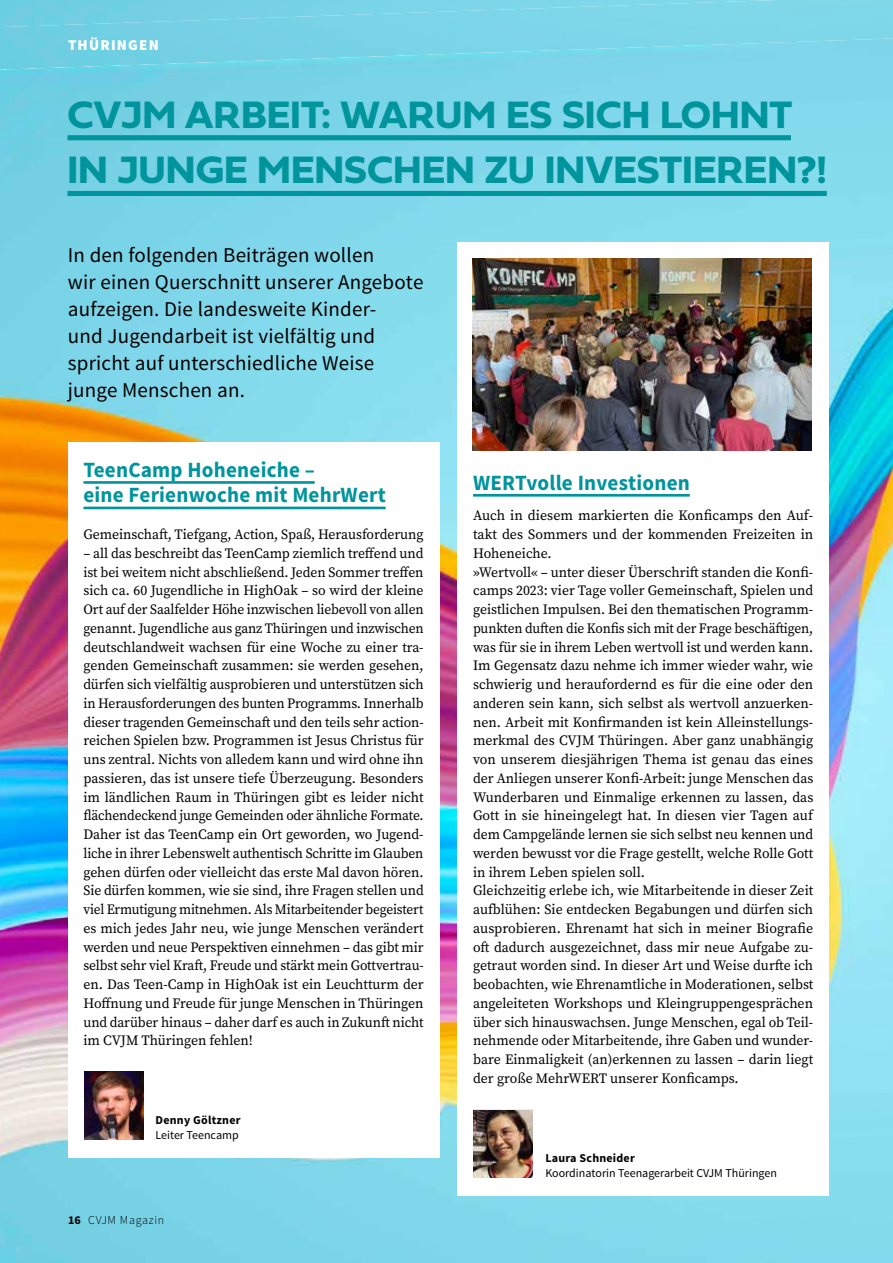
<style>
.page{position:relative;width:893px;height:1263px;background:#fff}
.page>*{position:absolute;margin:0;border:0;box-sizing:border-box;transform-origin:0 0}
.t1{font:39.75px/55.8px "Fieldwork Geo Bold";color:#00949c}
.t2{font:700 21.75px/25.5px "Source Sans Pro";letter-spacing:.01em;color:#00949c}
.t3{font:21px/27px "Source Sans Pro";letter-spacing:.01em;color:#000}
.t4{font:900 15px "Source Sans Pro";letter-spacing:.08em;color:#fff}
.t5{font:14.25px/18.8px "Source Serif Pro";color:#000;text-align:justify}
.t6{font:12px "Source Sans Pro";color:#000}
.t7{font:700 12px "Source Sans Pro";letter-spacing:.02em;color:#000}
.t8{font:300 12px "Source Sans Pro";letter-spacing:.06em;color:#000}
.s1{font-weight:700}
</style>
<div class="page">
<img style="left:0;top:70px;width:893px;height:1193px">
<img style="left:0;top:0;width:893px;height:70px">
<img style="left:0;top:0;width:777px;height:27px">
<div style="left:457px;top:242px;width:371px;height:953px;background:#fff"></div>
<div style="left:68px;top:135px;width:723px;height:5px;background:#00949c"></div>
<div style="left:68px;top:191px;width:759px;height:5px;background:#00949c"></div>
<img style="left:473px;top:1110px;width:60px;height:67px">
<div style="left:68px;top:443px;width:371px;height:715px;background:#fff"></div>
<hr style="left:83px;top:481px;width:232px;height:3px;background:#00949c">
<hr style="left:83px;top:507px;width:303px;height:2px;background:#00949c">
<hr style="left:473px;top:494px;width:217px;height:3px;background:#00949c">
<img style="left:472px;top:258px;width:340px;height:192px">
<img style="left:85px;top:1072px;width:59px;height:67px">
<p class="t4" style="left:68px;top:34px;width:92px">THÜRINGEN</p>
<h1 class="t1" style="left:68px;top:85px;width:761px">CVJM ARBEIT: WARUM ES SICH LOHNT<br>IN JUNGE MENSCHEN ZU INVESTIEREN?!</h1>
<h3 class="t3" style="left:68px;top:242px;width:357px">In den folgenden Beiträgen wollen<br>wir einen Querschnitt unserer Angebote aufzeigen. Die landesweite Kinder-<br>und Jugendarbeit ist vielfältig und spricht auf unterschiedliche Weise junge Menschen an.</h3>
<h2 class="t2" style="left:83px;top:458px;width:304px">TeenCamp Hoheneiche –<br>eine Ferienwoche mit MehrWert</h2>
<p class="t5" style="left:83px;top:525px;width:342px">Gemeinschaft, Tiefgang, Action, Spaß, Herausforderung</p>
<p class="t5" style="left:83px;top:544px;width:342px">– all das beschreibt das TeenCamp ziemlich treffend und ist bei weitem nicht abschließend. Jeden Sommer treffen sich ca. 60 Jugendliche in HighOak – so wird der kleine Ort auf der Saalfelder Höhe inzwischen liebevoll von allen genannt. Jugendliche aus ganz Thüringen und inzwischen deutschlandweit wachsen für eine Woche zu einer tra&shy;genden Gemeinschaft zusammen: sie werden gesehen, dürfen sich vielfältig ausprobieren und unterstützen sich in Herausforderungen des bunten Programms. Innerhalb dieser tragenden Gemeinschaft und den teils sehr action&shy;reichen Spielen bzw. Programmen ist Jesus Christus für uns zentral. Nichts von alledem kann und wird ohne ihn passieren, das ist unsere tiefe Überzeugung. Besonders im ländlichen Raum in Thüringen gibt es leider nicht flächendeckend junge Gemeinden oder ähnliche Formate.<br>Daher ist das TeenCamp ein Ort geworden, wo Jugend&shy;liche in ihrer Lebenswelt authentisch Schritte im Glauben gehen dürfen oder vielleicht das erste Mal davon hören.<br>Sie dürfen kommen, wie sie sind, ihre Fragen stellen und viel Ermutigung mitnehmen. Als Mitarbeitender begeistert es mich jedes Jahr neu, wie junge Menschen verändert werden und neue Perspektiven einnehmen – das gibt mir selbst sehr viel Kraft, Freude und stärkt mein Gottvertrau&shy;en. Das Teen-Camp in HighOak ist ein Leuchtturm der Hoffnung und Freude für junge Menschen in Thüringen und darüber hinaus – daher darf es auch in Zukunft nicht im CVJM Thüringen fehlen!</p>
<p class="t7" style="left:155px;top:1112px;width:87px">Denny Göltzner</p>
<p class="t6" style="left:155px;top:1128px;width:85px">Leiter Teencamp</p>
<p class="t8" style="left:68px;top:1213px;width:98px"><span class="s1">16</span> CVJM Magazin</p>
<h2 class="t2" style="left:473px;top:471px;width:218px">WERTvolle Investionen</h2>
<p class="t5" style="left:473px;top:506px;width:342px;text-align:left">Auch in diesem markierten die Konficamps den Auf&shy;takt des Sommers und der kommenden Freizeiten in Hoheneiche.<br>»Wertvoll« – unter dieser Überschrift standen die Konfi&shy;camps 2023: vier Tage voller Gemeinschaft, Spielen und geistlichen Impulsen. Bei den thematischen Programm&shy;punkten duften die Konfis sich mit der Frage beschäftigen, was für sie in ihrem Leben wertvoll ist und werden kann.<br>Im Gegensatz dazu nehme ich immer wieder wahr, wie schwierig und heraufordernd es für die eine oder den anderen sein kann, sich selbst als wertvoll anzuerken&shy;nen. Arbeit mit Konfirmanden ist kein Alleinstellungs&shy;merkmal des CVJM Thüringen. Aber ganz unabhängig von unserem diesjährigen Thema ist genau das eines der Anliegen unserer Konfi-Arbeit: junge Menschen das Wunderbaren und Einmalige erkennen zu lassen, das Gott in sie hineingelegt hat. In diesen vier Tagen auf dem Campgelände lernen sie sich selbst neu kennen und werden bewusst vor die Frage gestellt, welche Rolle Gott in ihrem Leben spielen soll.<br>Gleichzeitig erlebe ich, wie Mitarbeitende in dieser Zeit aufblühen: Sie entdecken Begabungen und dürfen sich ausprobieren. Ehrenamt hat sich in meiner Biografie oft dadurch ausgezeichnet, dass mir neue Aufgabe zu&shy;getraut worden sind. In dieser Art und Weise durfte ich beobachten, wie Ehrenamtliche in Moderationen, selbst angeleiteten Workshops und Kleingruppengesprächen über sich hinauswachsen. Junge Menschen, egal ob Teil&shy;nehmende oder Mitarbeitende, ihre Gaben und wunder&shy;bare Einmaligkeit (an)erkennen zu lassen – darin liegt der große MehrWERT unserer Konficamps.</p>
<p class="t7" style="left:545px;top:1150px;width:91px">Laura Schneider</p>
<p class="t6" style="left:545px;top:1166px;width:233px">Koordinatorin Teenagerarbeit CVJM Thüringen</p>
</div>
